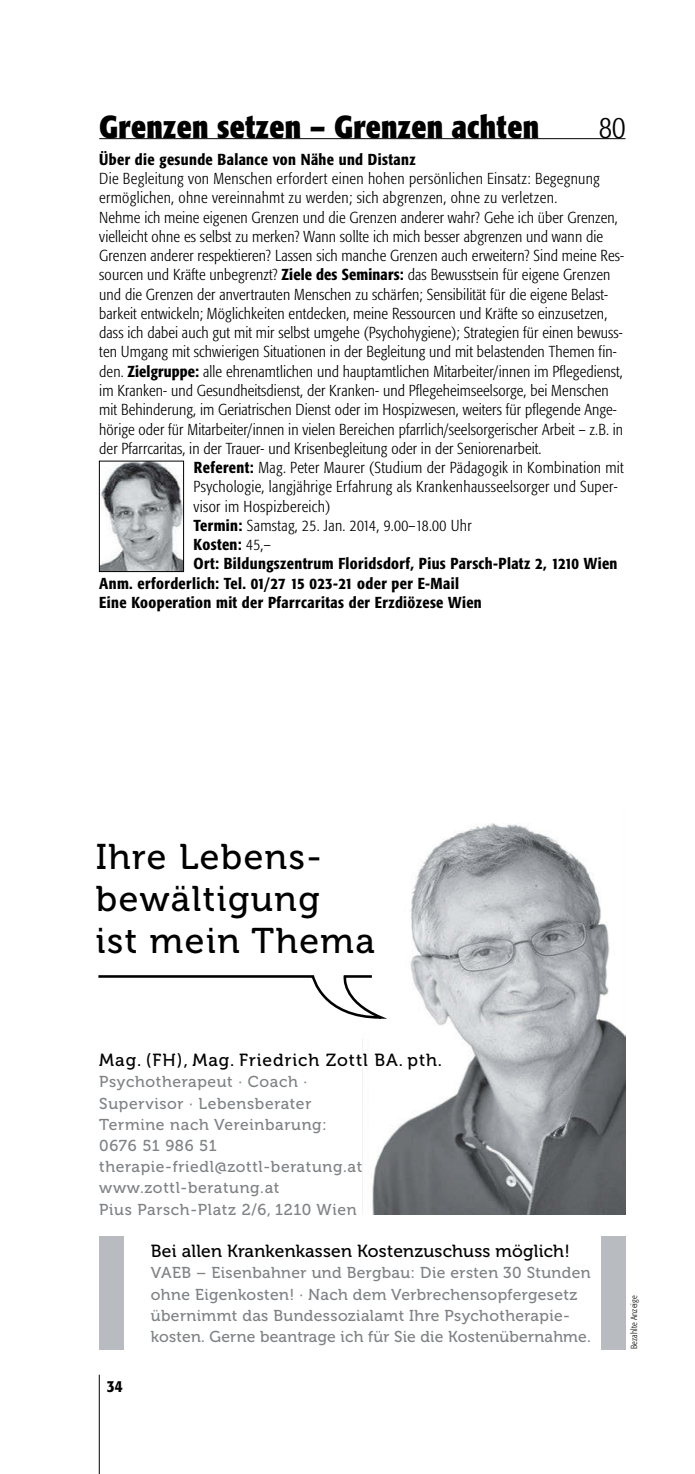
<style>
.page{position:relative;width:695px;height:1474px;background:#fff}
.page>*{position:absolute;margin:0;border:0;box-sizing:border-box;transform-origin:0 0}
.t1{font:35.7px/42px "Museo 500";letter-spacing:.04em;color:#000}
.t2{font:700 condensed 31.5px "Formata";letter-spacing:.01em;color:#000}
.t3{font:300 condensed 30.62px "Formata";color:#000}
.t4{font:17.5px "Museo 500";letter-spacing:.01em;color:#000}
.t5{font:17.5px "Museo 500";letter-spacing:.055em;color:#000}
.t6{font:500 condensed 16.62px "Formata";color:#000}
.t7{font:300 condensed 15.75px "Formata";letter-spacing:.01em;color:#000}
.t8{font:15.75px/21.2px "Museo 500";letter-spacing:.025em;color:#7f8285}
.t9{font:500 condensed 15.75px "Formata";letter-spacing:.025em;color:#000}
.t10{font:300 condensed 8.75px "Formata";letter-spacing:.015em;color:#000}
.s1{font-weight:500}
.s2{font-weight:300}
</style>
<div class="page">
<hr style="left:99px;top:1374px;width:1px;height:99px;background:#000">
<hr style="left:99px;top:138px;width:526px;height:1px;background:#000">
<img style="left:101px;top:463px;width:81px;height:106px">
<div style="left:99px;top:461px;width:85px;height:110px;border:1px solid #000"></div>
<img style="left:372px;top:823px;width:253px;height:391px">
<svg style="left:98px;top:973px;width:295px;height:46px"></svg>
<div style="left:99px;top:1236px;width:25px;height:113px;background:#b8bcc0"></div>
<div style="left:600px;top:1236px;width:25px;height:113px;background:#b8bcc0"></div>
<h2 class="t2" style="left:99px;top:114px;width:441px">Grenzen setzen – Grenzen achten</h2>
<h3 class="t3" style="left:598px;top:115px;width:28px">80</h3>
<p class="t9" style="left:99px;top:153px;width:318px">Über die gesunde Balance von Nähe und Distanz</p>
<p class="t7" style="left:99px;top:172px;width:502px">Die Begleitung von Menschen erfordert einen hohen persönlichen Einsatz: Begegnung</p>
<p class="t7" style="left:99px;top:192px;width:459px">ermöglichen, ohne vereinnahmt zu werden; sich abgrenzen, ohne zu verletzen.</p>
<p class="t7" style="left:99px;top:211px;width:520px">Nehme ich meine eigenen Grenzen und die Grenzen anderer wahr? Gehe ich über Grenzen,</p>
<p class="t7" style="left:99px;top:230px;width:505px">vielleicht ohne es selbst zu merken? Wann sollte ich mich besser abgrenzen und wann die</p>
<p class="t7" style="left:99px;top:249px;width:526px">Grenzen anderer respektieren? Lassen sich manche Grenzen auch erweitern? Sind meine Res-</p>
<p class="t7" style="left:99px;top:269px;width:512px">sourcen und Kräfte unbegrenzt? <span class="s1">Ziele des Seminars:</span> das Bewusstsein für eigene Grenzen</p>
<p class="t7" style="left:99px;top:288px;width:510px">und die Grenzen der anvertrauten Menschen zu schärfen; Sensibilität für die eigene Belast-</p>
<p class="t7" style="left:99px;top:307px;width:509px">barkeit entwickeln; Möglichkeiten entdecken, meine Ressourcen und Kräfte so einzusetzen,</p>
<p class="t7" style="left:99px;top:326px;width:525px">dass ich dabei auch gut mit mir selbst umgehe (Psychohygiene); Strategien für einen bewuss-</p>
<p class="t7" style="left:99px;top:346px;width:519px">ten Umgang mit schwierigen Situationen in der Begleitung und mit belastenden Themen fin-</p>
<p class="t7" style="left:99px;top:365px;width:525px">den. <span class="s1">Zielgruppe:</span> alle ehrenamtlichen und hauptamtlichen Mitarbeiter/innen im Pflegedienst,</p>
<p class="t7" style="left:99px;top:384px;width:511px">im Kranken- und Gesundheitsdienst, der Kranken- und Pflegeheimseelsorge, bei Menschen</p>
<p class="t7" style="left:99px;top:403px;width:519px">mit Behinderung, im Geriatrischen Dienst oder im Hospizwesen, weiters für pflegende Ange-</p>
<p class="t7" style="left:99px;top:423px;width:525px">hörige oder für Mitarbeiter/innen in vielen Bereichen pfarrlich/seelsorgerischer Arbeit – z.B. in</p>
<p class="t7" style="left:99px;top:442px;width:443px">der Pfarrcaritas, in der Trauer- und Krisenbegleitung oder in der Seniorenarbeit.</p>
<p class="t7" style="left:194px;top:461px;width:431px"><span class="s1">Referent:</span> Mag. Peter Maurer (Studium der Pädagogik in Kombination mit</p>
<p class="t7" style="left:193px;top:480px;width:425px">Psychologie, langjährige Erfahrung als Krankenhausseelsorger und Super-</p>
<p class="t7" style="left:193px;top:500px;width:138px">visor im Hospizbereich)</p>
<p class="t7" style="left:193px;top:519px;width:279px"><span class="s1">Termin:</span> Samstag, 25. Jan. 2014, 9.00–18.00 Uhr</p>
<p class="t9" style="left:193px;top:538px;width:79px">Kosten: <span class="s2">45,–</span></p>
<p class="t9" style="left:193px;top:557px;width:425px">Ort: Bildungszentrum Floridsdorf, Pius Parsch-Platz 2, 1210 Wien</p>
<p class="t9" style="left:99px;top:576px;width:361px">Anm. erforderlich: Tel. 01/27 15 023-21 oder per E-Mail</p>
<p class="t9" style="left:99px;top:596px;width:384px">Eine Kooperation mit der Pfarrcaritas der Erzdiözese Wien</p>
<h1 class="t1" style="left:96px;top:839px;width:280px">Ihre Lebens - bewältigung<br>ist mein Thema</h1>
<p class="t5" style="left:99px;top:1053px;width:344px">Mag. (FH), Mag. Friedrich Zottl BA. pth.</p>
<p class="t8" style="left:99px;top:1072px;width:264px">Psychotherapeut · Coach ·<br>Supervisor · Lebensberater<br>Termine nach Vereinbarung:<br>0676 51 986 51 therapie-friedl@zottl-beratung.at www.zottl-beratung.at<br>Pius Parsch-Platz 2/6, 1210 Wien</p>
<p class="t6" style="left:107px;top:1379px;width:18px">34</p>
<p class="t4" style="left:151px;top:1244px;width:420px">Bei allen Krankenkassen Kostenzuschuss möglich!</p>
<p class="t8" style="left:151px;top:1263px;width:441px">VAEB – Eisenbahner und Bergbau: Die ersten 30 Stunden ohne Eigenkosten! · Nach dem Verbrechensopfergesetz übernimmt das Bundessozialamt Ihre Psychotherapie&shy;kosten. Gerne beantrage ich für Sie die Kostenübernahme.</p>
<p class="t10" style="left:630px;top:1349px;width:55px;rotate:-90deg">Bezahlte Anzeige</p>
</div>
